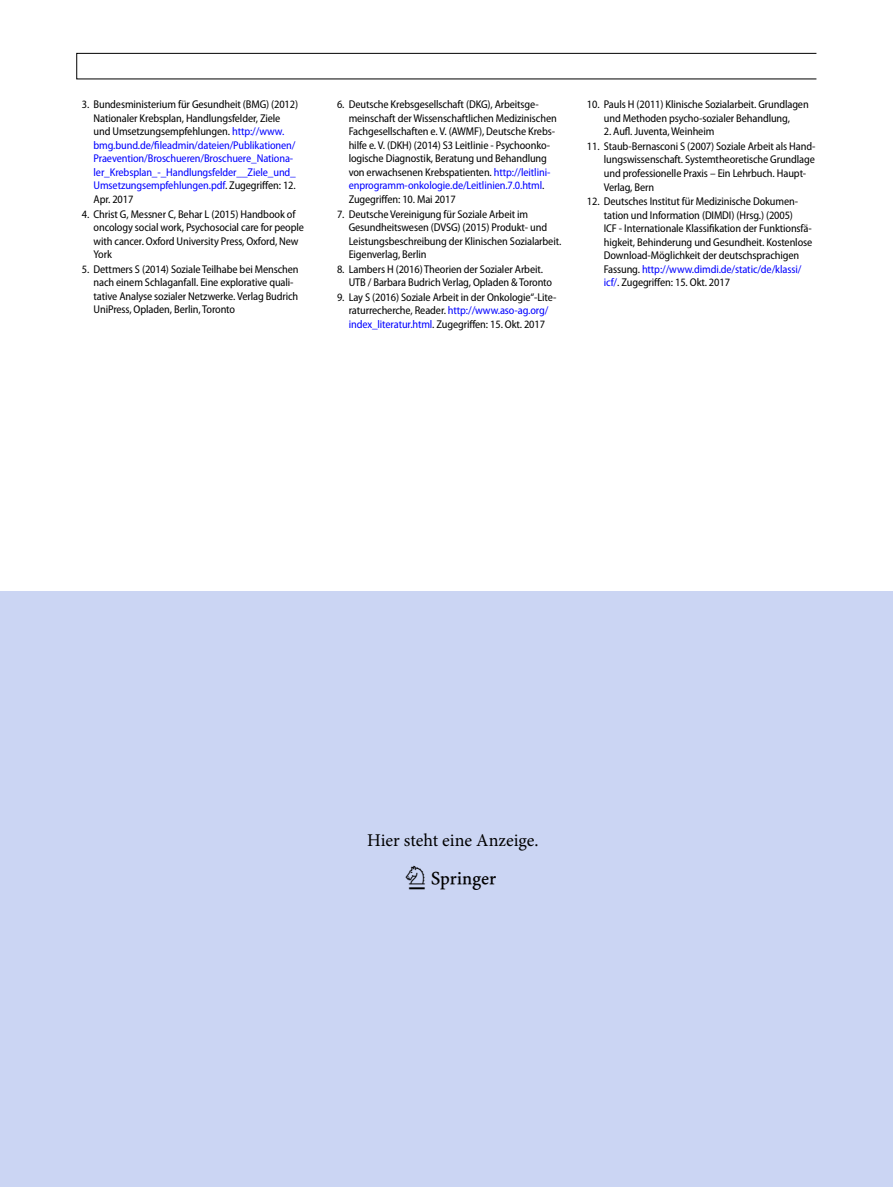
<style>
.page{position:relative;width:893px;height:1187px;background:#fff}
.page>*{position:absolute;margin:0;border:0;box-sizing:border-box;transform-origin:0 0}
.t1{font:33px "Springnew";color:#000}
.t2{font:18px "Minion Pro";color:#000}
.t3{font:semi-condensed 11.25px/13.5px "Myriad Pro";letter-spacing:-.01em;color:#000}
.t4{font:semi-condensed 11.25px/13.5px "Myriad Pro";letter-spacing:-.01em;color:#00f}
.s1{color:#000}
.s2{color:#00f}
</style>
<div class="page">
<div style="left:77px;top:53px;width:740px;height:26px;border:1px solid #000"></div>
<div style="left:0;top:591px;width:893px;height:595px;background:#cbd5f3"></div>
<p class="t4" style="left:94px;top:98px;width:206px;text-indent:-12px"><span class="s1">3. Bundesministerium für Gesundheit (BMG) (2012)<br>Nationaler Krebsplan, Handlungsfelder, Ziele und Umsetzungsempfehlungen.</span> http://www. bmg.bund.de/fileadmin/dateien/Publikationen/ Praevention/Broschueren/Broschuere_Nationa&shy;ler_Krebsplan_-_Handlungsfelder__Ziele_und_ Umsetzungsempfehlungen.pdf<span class="s1">. Zugegriffen: 12.<br>Apr. 2017</span></p>
<p class="t3" style="left:94px;top:207px;width:212px;text-indent:-12px">4. Christ G, Messner C, Behar L (2015) Handbook of oncology social work, Psychosocial care for people with cancer. Oxford University Press, Oxford, New York</p>
<p class="t3" style="left:94px;top:262px;width:207px;text-indent:-12px">5. Dettmers S (2014) Soziale Teilhabe bei Menschen nach einem Schlaganfall. Eine explorative quali&shy;tative Analyse sozialer Netzwerke. Verlag Budrich UniPress, Opladen, Berlin, Toronto</p>
<p class="t3" style="left:349px;top:98px;width:210px;text-indent:-12px">6. Deutsche Krebsgesellschaft (DKG), Arbeitsge&shy;meinschaft der Wissenschaftlichen Medizinischen Fachgesellschaften e. V. (AWMF), Deutsche Krebs&shy;hilfe e. V. (DKH) (2014) S3 Leitlinie - Psychoonko&shy;logische Diagnostik, Beratung und Behandlung von erwachsenen Krebspatienten. <span class="s2">http://leitlini&shy;enprogramm-onkologie.de/Leitlinien.7.0.html</span>.<br>Zugegriffen: 10. Mai 2017</p>
<p class="t3" style="left:349px;top:207px;width:214px;text-indent:-12px">7. Deutsche Vereinigung für Soziale Arbeit im Gesundheitswesen (DVSG) (2015) Produkt- und Leistungsbeschreibung der Klinischen Sozialarbeit.<br>Eigenverlag, Berlin</p>
<p class="t3" style="left:349px;top:262px;width:205px;text-indent:-12px">8. Lambers H (2016) Theorien der Sozialer Arbeit.<br>UTB / Barbara Budrich Verlag, Opladen &amp; Toronto</p>
<p class="t3" style="left:337px;top:290px;width:221px;text-align:center">9. Lay S (2016) Soziale Arbeit in der Onkologie“-Lite&shy;raturrecherche, Reader. <span class="s2">http://www.aso-ag.org/ index_literatur.html</span>. Zugegriffen: 15. Okt. 2017</p>
<p class="t3" style="left:587px;top:98px;width:223px;text-align:center">10. Pauls H (2011) Klinische Sozialarbeit. Grundlagen und Methoden psycho-sozialer Behandlung,</p>
<p class="t3" style="left:604px;top:125px;width:112px">2. Aufl. Juventa, Weinheim</p>
<p class="t3" style="left:604px;top:140px;width:213px;text-indent:-17px">11. Staub-Bernasconi S (2007) Soziale Arbeit als Hand&shy;lungswissenschaft. Systemtheoretische Grundlage und professionelle Praxis – Ein Lehrbuch. Haupt-Verlag, Bern</p>
<p class="t3" style="left:604px;top:195px;width:210px;text-indent:-17px">12. Deutsches Institut für Medizinische Dokumen&shy;tation und Information (DIMDI) (Hrsg.) (2005)<br>ICF - Internationale Klassifikation der Funktionsfä&shy;higkeit, Behinderung und Gesundheit. Kostenlose Download-Möglichkeit der deutschsprachigen Fassung. <span class="s2">http://www.dimdi.de/static/de/klassi/ icf/</span>. Zugegriffen: 15. Okt. 2017</p>
<h2 class="t2" style="left:367px;top:828px;width:173px">Hier steht eine Anzeige.</h2>
<h1 class="t1" style="left:409px;top:865px;width:89px">123</h1>
</div>
